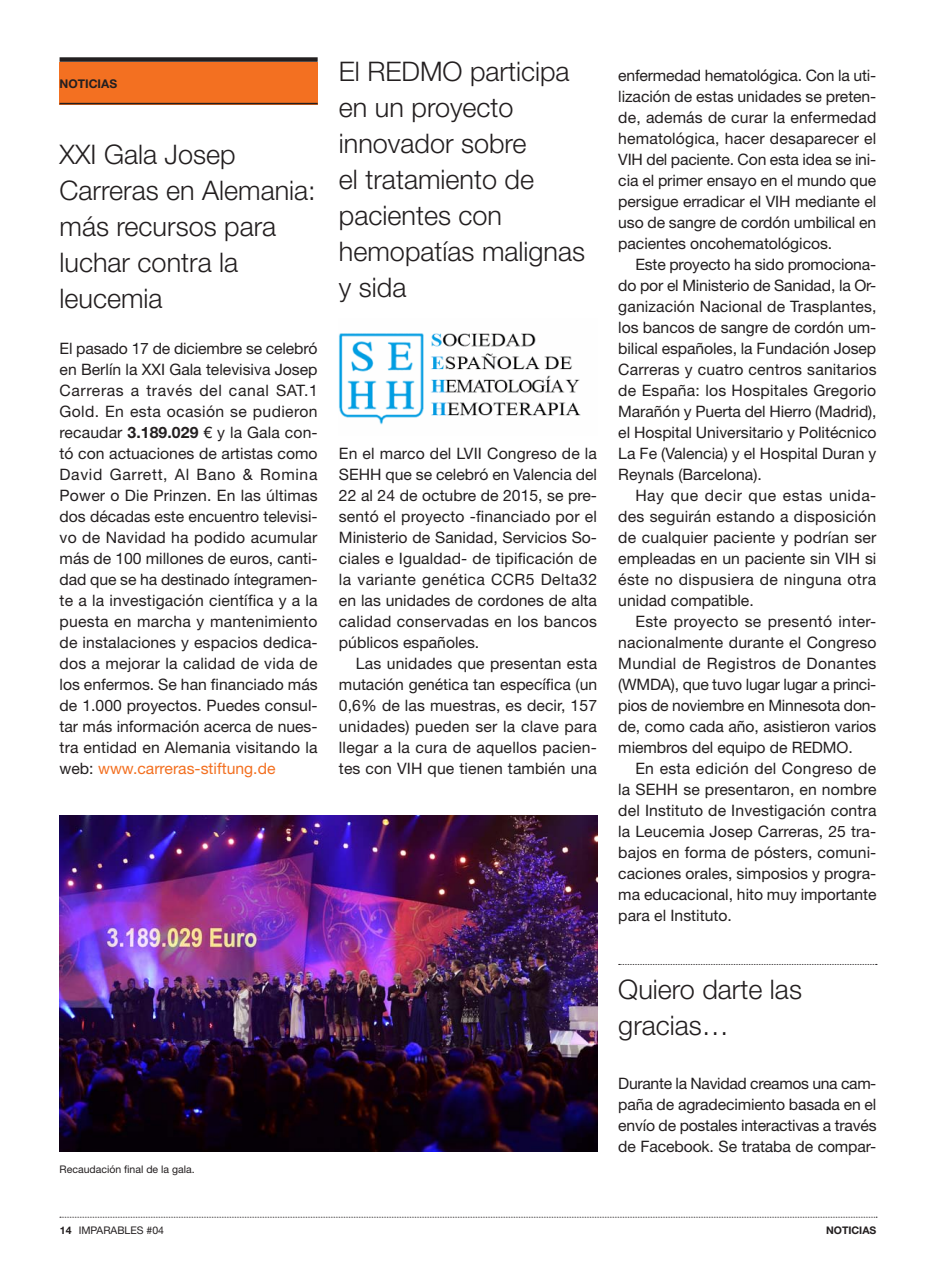
<style>
.page{position:relative;width:936px;height:1276px;background:#fff}
.page>*{position:absolute;margin:0;border:0;box-sizing:border-box;transform-origin:0 0}
.t1{font:300 27px/36px "Helvetica Neue LT";color:#231f20}
.t2{font:15.75px/21px "Helvetica Neue LT";color:#231f20;text-align:justify}
.t3{font:700 12px "Helvetica Neue LT";color:#231f20}
.t4{font:10.5px "Helvetica Neue LT";color:#231f20}
.t5{font:700 10.5px "Helvetica Neue LT";color:#231f20}
.s1{font-weight:700}
.s2{color:#f37021}
</style>
<div class="page">
<img style="left:60px;top:816px;width:537px;height:336px">
<svg style="left:60px;top:1216px;width:817px;height:1px"></svg>
<div style="left:60px;top:62px;width:257px;height:42px;background:#f37021"></div>
<div style="left:60px;top:57px;width:257px;height:5px;background:#231f20"></div>
<hr style="left:60px;top:103px;width:257px;height:1px;background:#231f20">
<svg style="left:618px;top:964px;width:259px;height:1px"></svg>
<img style="left:339px;top:333px;width:242px;height:92px">
<p class="t3" style="left:60px;top:76px;width:59px">NOTICIAS</p>
<p class="t1" style="left:60px;top:136px;width:258px">XXI Gala Josep<br>Carreras en Alemania: más recursos para luchar contra la leucemia</p>
<p class="t2" style="left:60px;top:337px;width:260px">El pasado 17 de diciembre se celebró en Berlín la XXI Gala televisiva Josep Carreras a través del canal SAT.1<br>Gold. En esta ocasión se pudieron recaudar <span class="s1">3.189.029</span> € y la Gala con&shy;tó con actuaciones de artistas como David Garrett, Al Bano &amp; Romina Power o Die Prinzen. En las últimas dos décadas este encuentro televisi&shy;vo de Navidad ha podido acumular más de 100 millones de euros, canti&shy;dad que se ha destinado íntegramen&shy;te a la investigación científica y a la puesta en marcha y mantenimiento de instalaciones y espacios dedica&shy;dos a mejorar la calidad de vida de los enfermos. Se han financiado más de 1.000 proyectos. Puedes consul&shy;tar más información acerca de nues&shy;tra entidad en Alemania visitando la web: <span class="s2">www.carreras-stiftung.de</span></p>
<p class="t1" style="left:339px;top:53px;width:248px">El REDMO participa en un proyecto innovador sobre<br>el tratamiento de pacientes con hemopatías malignas y sida</p>
<p class="t2" style="left:339px;top:442px;width:260px">En el marco del LVII Congreso de la SEHH que se celebró en Valencia del 22 al 24 de octubre de 2015, se pre&shy;sentó el proyecto -financiado por el Ministerio de Sanidad, Servicios So&shy;ciales e Igualdad- de tipificación de la variante genética CCR5 Delta32 en las unidades de cordones de alta calidad conservadas en los bancos públicos españoles.</p>
<p class="t2" style="left:339px;top:652px;width:260px;text-indent:17px">Las unidades que presentan esta mutación genética tan específica (un 0,6% de las muestras, es decir, 157 unidades) pueden ser la clave para llegar a la cura de aquellos pacien&shy;tes con VIH que tienen también una</p>
<p class="t2" style="left:618px;top:64px;width:259px">enfermedad hematológica. Con la uti&shy;lización de estas unidades se preten&shy;de, además de curar la enfermedad hematológica, hacer desaparecer el VIH del paciente. Con esta idea se ini&shy;cia el primer ensayo en el mundo que persigue erradicar el VIH mediante el uso de sangre de cordón umbilical en pacientes oncohematológicos.</p>
<p class="t2" style="left:618px;top:253px;width:260px;text-indent:17px">Este proyecto ha sido promociona&shy;do por el Ministerio de Sanidad, la Or&shy;ganización Nacional de Trasplantes, los bancos de sangre de cordón um&shy;bilical españoles, la Fundación Josep Carreras y cuatro centros sanitarios de España: los Hospitales Gregorio Marañón y Puerta del Hierro (Madrid), el Hospital Universitario y Politécnico La Fe (Valencia) y el Hospital Duran y Reynals (Barcelona).</p>
<p class="t2" style="left:618px;top:484px;width:259px;text-indent:17px">Hay que decir que estas unida&shy;des seguirán estando a disposición de cualquier paciente y podrían ser empleadas en un paciente sin VIH si éste no dispusiera de ninguna otra unidad compatible.</p>
<p class="t2" style="left:618px;top:610px;width:260px;text-indent:17px">Este proyecto se presentó inter&shy;nacionalmente durante el Congreso Mundial de Registros de Donantes (WMDA), que tuvo lugar lugar a princi&shy;pios de noviembre en Minnesota don&shy;de, como cada año, asistieron varios miembros del equipo de REDMO.</p>
<p class="t2" style="left:618px;top:757px;width:260px;text-indent:17px">En esta edición del Congreso de la SEHH se presentaron, en nombre del Instituto de Investigación contra la Leucemia Josep Carreras, 25 tra&shy;bajos en forma de pósters, comuni&shy;caciones orales, simposios y progra&shy;ma educacional, hito muy importante para el Instituto.</p>
<p class="t4" style="left:60px;top:1163px;width:136px">Recaudación final de la gala.</p>
<p class="t1" style="left:618px;top:970px;width:185px">Quiero darte las gracias…</p>
<p class="t2" style="left:618px;top:1072px;width:260px">Durante la Navidad creamos una cam&shy;paña de agradecimiento basada en el envío de postales interactivas a través de Facebook. Se trataba de compar-</p>
<p class="t4" style="left:60px;top:1223px;width:106px"><span class="s1">14</span> IMPARABLES #04</p>
<p class="t5" style="left:826px;top:1223px;width:52px">NOTICIAS</p>
</div>
